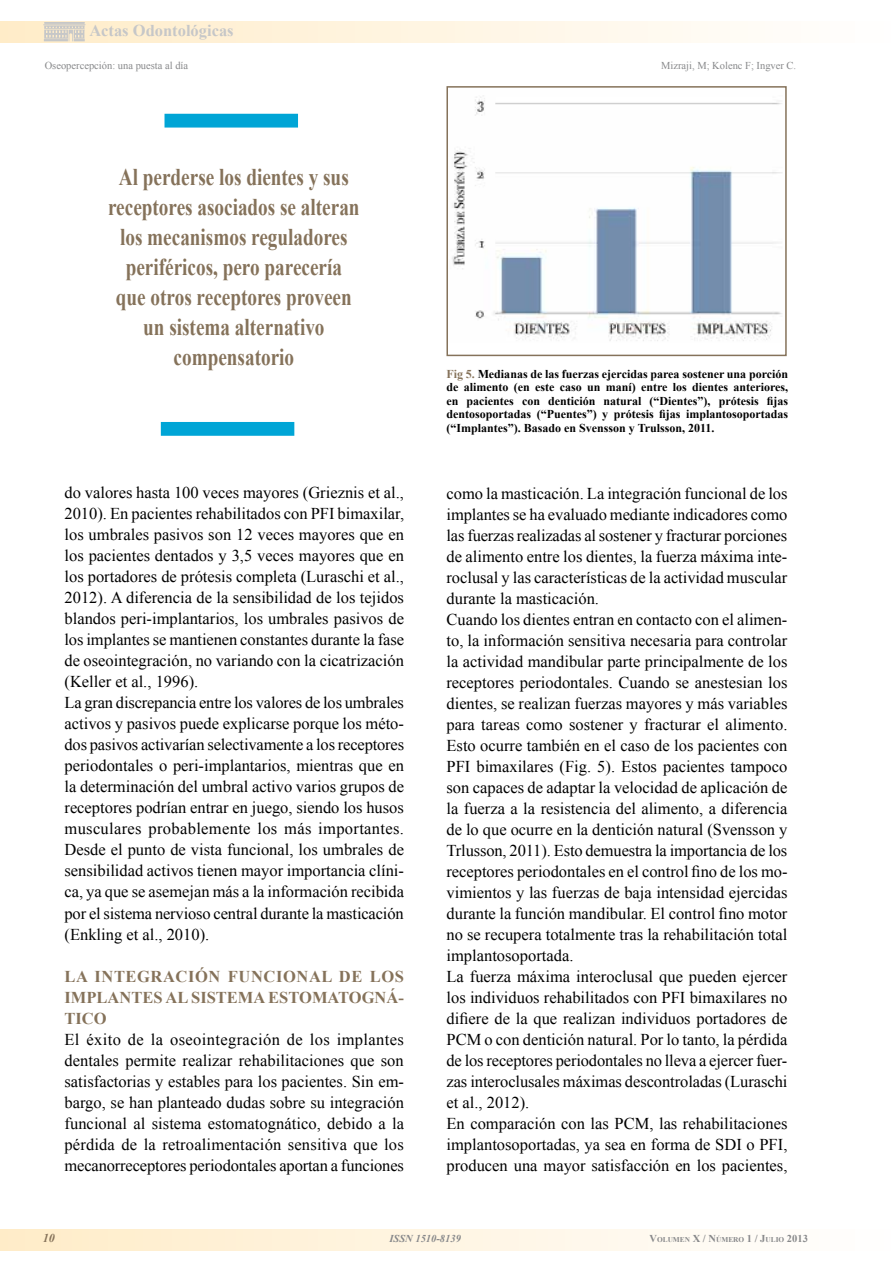
<style>
.page{position:relative;width:893px;height:1263px;background:#fff}
.page>*{position:absolute;margin:0;border:0;box-sizing:border-box;transform-origin:0 0}
.t1{font:700 24px/30px "Times New Roman";color:#85725a;text-align:center;scale:.8 1}
.t2{font:16.5px/21px "Times New Roman";color:#000}
.t3{font:700 16.5px/21px "Times New Roman";color:#85725a;text-align:justify}
.t4{font:700 16.5px "Times New Roman";color:#c6c7c8}
.t5{font:700 12px/13.5px "Times New Roman";color:#000;text-align:justify}
.t6{font:italic 700 12px "Times New Roman";color:#85725a}
.t7{font:10.65px "Times New Roman";color:#87888a}
.t8{font:10.5px "Times New Roman";color:#87888a}
.t9{font:italic 700 10.5px "Times New Roman";color:#87888a}
.t10{font:700 7.35px "Times New Roman";color:#87888a}
.s1{color:#85725a}
.s2{font-size:10.5px}
</style>
<div class="page">
<div style="left:161px;top:422px;width:133px;height:14px;background:#00a5d6;border:2px solid #00a5d6"></div>
<div style="left:165px;top:114px;width:133px;height:14px;background:#00a5d6;border:2px solid #00a5d6"></div>
<img style="left:452px;top:95px;width:330px;height:246px">
<div style="left:446px;top:86px;width:341px;height:270px;border:2px solid #85725a"></div>
<p class="t4" style="left:89px;top:19px;width:146px">Actas Odontológicas</p>
<p class="t7" style="left:45px;top:58px;width:145px">Oseopercepción: una puesta al día</p>
<p class="t8" style="left:661px;top:58px;width:137px">Mizraji, M; Kolenc F; Ingver C.</p>
<h1 class="t1" style="left:108px;top:161px;width:316px">Al perderse los dientes y sus receptores asociados se alteran los mecanismos reguladores periféricos, pero parecería que otros receptores proveen un sistema alternativo compensatorio</h1>
<p class="t2" style="left:64px;top:482px;width:341px">do valores hasta 100 veces mayores (Grieznis et al., 2010). En pacientes rehabilitados con PFI bimaxilar, los umbrales pasivos son 12 veces mayores que en los pacientes dentados y 3,5 veces mayores que en los portadores de prótesis completa (Luraschi et al., 2012). A diferencia de la sensibilidad de los tejidos blandos peri-implantarios, los umbrales pasivos de los implantes se mantienen constantes durante la fase de oseointegración, no variando con la cicatrización (Keller et al., 1996).<br>La gran discrepancia entre los valores de los umbrales activos y pasivos puede explicarse porque los méto&shy;dos pasivos activarían selectivamente a los receptores periodontales o peri-implantarios, mientras que en la determinación del umbral activo varios grupos de receptores podrían entrar en juego, siendo los husos musculares probablemente los más importantes.<br>Desde el punto de vista funcional, los umbrales de sensibilidad activos tienen mayor importancia clíni&shy;ca, ya que se asemejan más a la información recibida por el sistema nervioso central durante la masticación (Enkling et al., 2010).</p>
<p class="t3" style="left:64px;top:965px;width:341px">LA INTEGRACIÓN FUNCIONAL DE LOS IMPLANTES AL SISTEMA ESTOMATOGNÁ-TICO</p>
<p class="t2" style="left:64px;top:1028px;width:341px;text-align:justify">El éxito de la oseointegración de los implantes dentales permite realizar rehabilitaciones que son satisfactorias y estables para los pacientes. Sin em&shy;bargo, se han planteado dudas sobre su integración funcional al sistema estomatognático, debido a la pérdida de la retroalimentación sensitiva que los mecanorreceptores periodontales aportan a funciones</p>
<p class="t5" style="left:446px;top:367px;width:343px"><span class="s1">Fig 5.</span> Medianas de las fuerzas ejercidas parea sostener una porción de alimento (en este caso un maní) entre los dientes anteriores, en pacientes con dentición natural (“Dientes”), prótesis fijas dentosoportadas (“Puentes”) y prótesis fijas implantosoportadas (“Implantes”). Basado en Svensson y Trulsson, 2011.</p>
<p class="t2" style="left:446px;top:482px;width:343px">como la masticación. La integración funcional de los implantes se ha evaluado mediante indicadores como las fuerzas realizadas al sostener y fracturar porciones de alimento entre los dientes, la fuerza máxima inte&shy;roclusal y las características de la actividad muscular durante la masticación.<br>Cuando los dientes entran en contacto con el alimen&shy;to, la información sensitiva necesaria para controlar la actividad mandibular parte principalmente de los receptores periodontales. Cuando se anestesian los dientes, se realizan fuerzas mayores y más variables para tareas como sostener y fracturar el alimento.<br>Esto ocurre también en el caso de los pacientes con PFI bimaxilares (Fig. 5). Estos pacientes tampoco son capaces de adaptar la velocidad de aplicación de la fuerza a la resistencia del alimento, a diferencia de lo que ocurre en la dentición natural (Svensson y Trlusson, 2011). Esto demuestra la importancia de los receptores periodontales en el control fino de los mo&shy;vimientos y las fuerzas de baja intensidad ejercidas durante la función mandibular. El control fino motor no se recupera totalmente tras la rehabilitación total implantosoportada.<br>La fuerza máxima interoclusal que pueden ejercer los individuos rehabilitados con PFI bimaxilares no difiere de la que realizan individuos portadores de PCM o con dentición natural. Por lo tanto, la pérdida de los receptores periodontales no lleva a ejercer fuer&shy;zas interoclusales máximas descontroladas (Luraschi et al., 2012).<br>En comparación con las PCM, las rehabilitaciones implantosoportadas, ya sea en forma de SDI o PFI, producen una mayor satisfacción en los pacientes,</p>
<p class="t6" style="left:43px;top:1230px;width:13px">10</p>
<p class="t9" style="left:389px;top:1231px;width:73px">ISSN 1510-8139</p>
<p class="t10" style="left:649px;top:1235px;width:160px"><span class="s2">V</span>OLUMEN <span class="s2">X / N</span>ÚMERO <span class="s2">1 / J</span>ULIO <span class="s2">2013</span></p>
</div>
